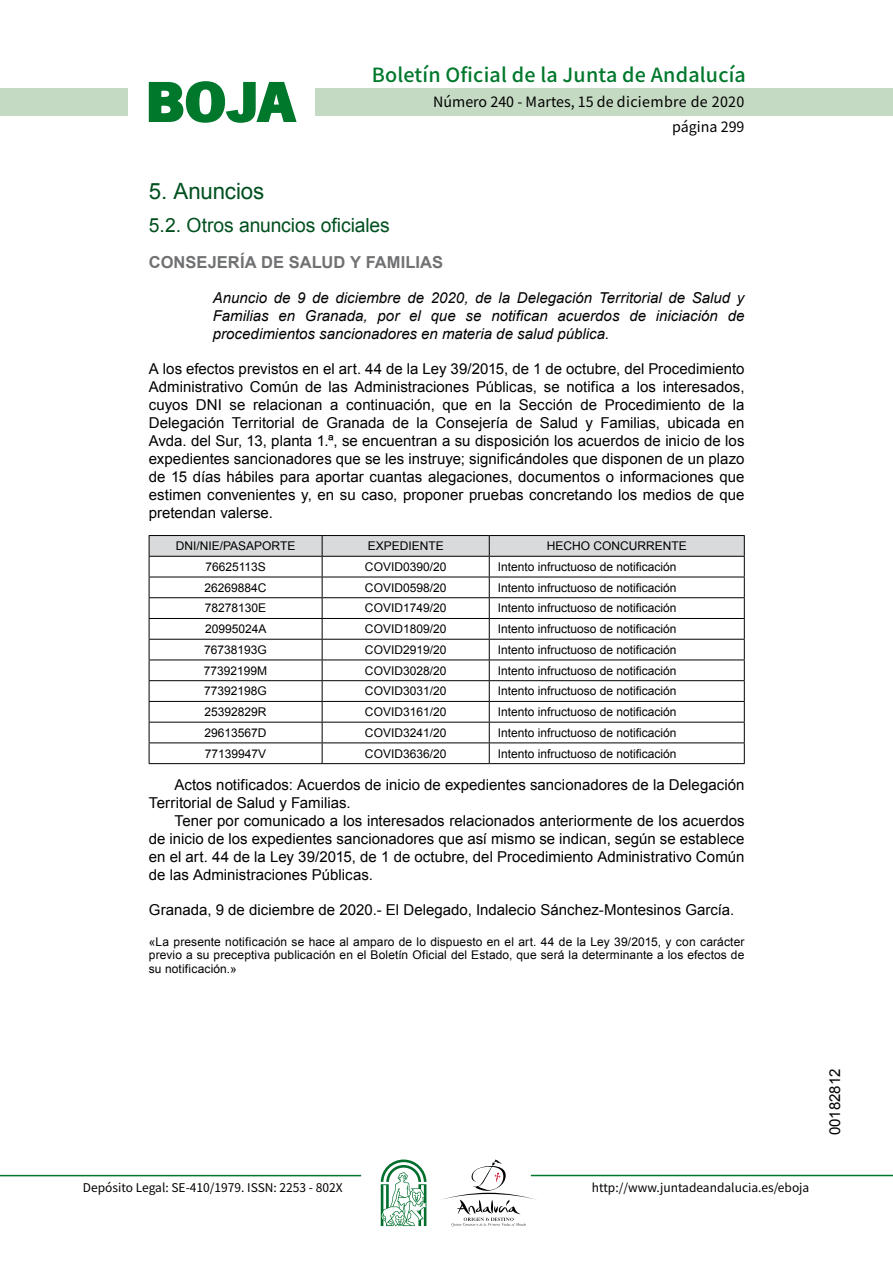
<style>
.page{position:relative;width:893px;height:1263px;background:#fff}
.page>*{position:absolute;margin:0;border:0;box-sizing:border-box;transform-origin:0 0}
.t1{font:700 57.75px "News Got T";color:#00782c;scale:1.14 1}
.t2{font:22.5px "Arial";letter-spacing:-.005em;color:#00501f}
.t3{font:500 19.5px "Noto Sans HK";letter-spacing:.01em;color:#00782c}
.t4{font:19.5px "Arial";letter-spacing:-.005em;color:#00501f}
.t5{font:700 16.5px "Arial";letter-spacing:.005em;color:#707173}
.t6{font:15px/18px "Arial";color:#000;text-align:justify}
.t7{font:italic 15px/18px "Arial";color:#000;text-align:justify}
.t8{font:14.25px/24.5px "Noto Sans HK";color:#000;text-align:right}
.t9{font:12px/13.5px "Arial";color:#000;text-align:justify}
.t10{font:12px "Noto Sans HK";color:#000}
</style>
<div class="page">
<div style="left:315px;top:88px;width:577px;height:28px;background:#c5dac3"></div>
<div style="left:0;top:88px;width:128px;height:28px;background:#c5dac3"></div>
<hr style="left:0;top:1175px;width:361px;height:1px;background:#00782c">
<hr style="left:531px;top:1175px;width:361px;height:1px;background:#00782c">
<svg style="left:148px;top:81px;width:149px;height:42px"></svg>
<svg style="left:442px;top:1159px;width:100px;height:67px"></svg>
<svg style="left:381px;top:1160px;width:45px;height:66px"></svg>
<hr style="left:149px;top:535px;width:173px;height:1px;background:#000">
<hr style="left:322px;top:535px;width:167px;height:1px;background:#000">
<hr style="left:489px;top:535px;width:255px;height:1px;background:#000">
<svg style="left:149px;top:536px;width:596px;height:227px"></svg>
<hr style="left:149px;top:763px;width:173px;height:1px;background:#000">
<hr style="left:322px;top:763px;width:167px;height:1px;background:#000">
<hr style="left:489px;top:763px;width:255px;height:1px;background:#000">
<h1 class="t1" style="left:145px;top:68px;width:133px">BOJA</h1>
<h3 class="t3" style="left:372px;top:64px;width:375px">Boletín Oficial de la Junta de Andalucía</h3>
<p class="t8" style="left:433px;top:90px;width:313px">Número 240 - Martes, 15 de diciembre de 2020 página 299</p>
<h2 class="t2" style="left:149px;top:177px;width:117px">5. Anuncios</h2>
<h3 class="t4" style="left:149px;top:212px;width:242px">5.2. Otros anuncios oficiales</h3>
<p class="t5" style="left:149px;top:251px;width:296px">CONSEJERÍA DE SALUD Y FAMILIAS</p>
<p class="t7" style="left:213px;top:289px;width:533px">Anuncio de 9 de diciembre de 2020, de la Delegación Territorial de Salud y Familias en Granada, por el que se notifican acuerdos de iniciación de procedimientos sancionadores en materia de salud pública.</p>
<p class="t6" style="left:149px;top:360px;width:597px">A los efectos previstos en el art. 44 de la Ley 39/2015, de 1 de octubre, del Procedimiento Administrativo Común de las Administraciones Públicas, se notifica a los interesados, cuyos DNI se relacionan a continuación, que en la Sección de Procedimiento de la Delegación Territorial de Granada de la Consejería de Salud y Familias, ubicada en Avda. del Sur, 13, planta 1.ª, se encuentran a su disposición los acuerdos de inicio de los expedientes sancionadores que se les instruye; significándoles que disponen de un plazo de 15 días hábiles para aportar cuantas alegaciones, documentos o informaciones que estimen convenientes y, en su caso, proponer pruebas concretando los medios de que pretendan valerse.</p>
<p class="t9" style="left:176px;top:539px;width:121px">DNI/NIE/PASAPORTE</p>
<p class="t9" style="left:367px;top:539px;width:78px">EXPEDIENTE</p>
<p class="t9" style="left:546px;top:539px;width:141px">HECHO CONCURRENTE</p>
<p class="t9" style="left:205px;top:560px;width:62px">76625113S</p>
<p class="t9" style="left:365px;top:560px;width:83px">COVID0390/20</p>
<p class="t9" style="left:498px;top:560px;width:180px">Intento infructuoso de notificación</p>
<p class="t9" style="left:204px;top:581px;width:64px">26269884C</p>
<p class="t9" style="left:365px;top:581px;width:83px">COVID0598/20</p>
<p class="t9" style="left:498px;top:581px;width:180px">Intento infructuoso de notificación</p>
<p class="t9" style="left:205px;top:602px;width:63px">78278130E</p>
<p class="t9" style="left:365px;top:602px;width:83px">COVID1749/20</p>
<p class="t9" style="left:498px;top:602px;width:180px">Intento infructuoso de notificación</p>
<p class="t9" style="left:205px;top:622px;width:63px">20995024A</p>
<p class="t9" style="left:365px;top:622px;width:83px">COVID1809/20</p>
<p class="t9" style="left:498px;top:622px;width:180px">Intento infructuoso de notificación</p>
<p class="t9" style="left:204px;top:643px;width:64px">76738193G</p>
<p class="t9" style="left:365px;top:643px;width:83px">COVID2919/20</p>
<p class="t9" style="left:498px;top:643px;width:180px">Intento infructuoso de notificación</p>
<p class="t9" style="left:204px;top:664px;width:65px">77392199M</p>
<p class="t9" style="left:365px;top:664px;width:83px">COVID3028/20</p>
<p class="t9" style="left:498px;top:664px;width:180px">Intento infructuoso de notificación</p>
<p class="t9" style="left:204px;top:685px;width:64px">77392198G</p>
<p class="t9" style="left:365px;top:685px;width:83px">COVID3031/20</p>
<p class="t9" style="left:498px;top:685px;width:180px">Intento infructuoso de notificación</p>
<p class="t9" style="left:204px;top:705px;width:64px">25392829R</p>
<p class="t9" style="left:365px;top:705px;width:83px">COVID3161/20</p>
<p class="t9" style="left:498px;top:705px;width:180px">Intento infructuoso de notificación</p>
<p class="t9" style="left:204px;top:726px;width:64px">29613567D</p>
<p class="t9" style="left:365px;top:726px;width:83px">COVID3241/20</p>
<p class="t9" style="left:498px;top:726px;width:180px">Intento infructuoso de notificación</p>
<p class="t9" style="left:205px;top:747px;width:63px">77139947V</p>
<p class="t9" style="left:365px;top:747px;width:83px">COVID3636/20</p>
<p class="t9" style="left:498px;top:747px;width:180px">Intento infructuoso de notificación</p>
<p class="t6" style="left:149px;top:776px;width:597px;text-indent:26px">Actos notificados: Acuerdos de inicio de expedientes sancionadores de la Delegación<br>Territorial de Salud y Familias.</p>
<p class="t6" style="left:149px;top:812px;width:597px;text-indent:26px">Tener por comunicado a los interesados relacionados anteriormente de los acuerdos de inicio de los expedientes sancionadores que así mismo se indican, según se establece en el art. 44 de la Ley 39/2015, de 1 de octubre, del Procedimiento Administrativo Común de las Administraciones Públicas.</p>
<p class="t6" style="left:149px;top:901px;width:587px">Granada, 9 de diciembre de 2020.- El Delegado, Indalecio Sánchez-Montesinos García.</p>
<p class="t9" style="left:149px;top:935px;width:597px">«La presente notificación se hace al amparo de lo dispuesto en el art. 44 de la Ley 39/2015, y con carácter previo a su preceptiva publicación en el Boletín Oficial del Estado, que será la determinante a los efectos de su notificación.»</p>
<p class="t10" style="left:83px;top:1181px;width:261px">Depósito Legal: SE-410/1979. ISSN: 2253 - 802X</p>
<p class="t10" style="left:592px;top:1181px;width:219px">http://www.juntadeandalucia.es/eboja</p>
<p class="t6" style="left:826px;top:1135px;width:68px;rotate:-90deg">00182812</p>
</div>
